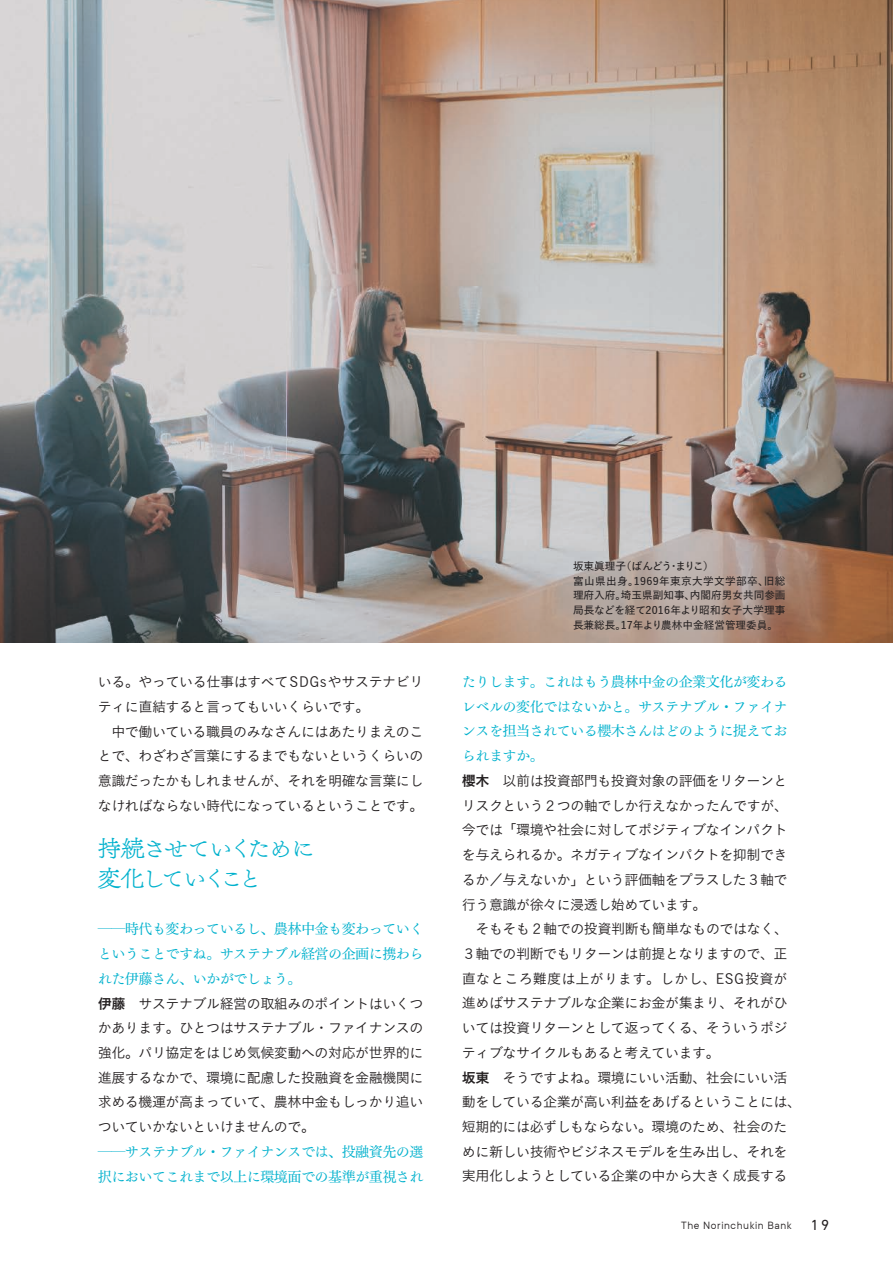
<style>
.page{position:relative;width:893px;height:1263px;background:#fff}
.page>*{position:absolute;margin:0;border:0;box-sizing:border-box;transform-origin:0 0}
.t1{font:23.4px/29.7px "Tsuku Antique L Min Std L";letter-spacing:-.085em;color:#00b1cd}
.t2{font:14.85px "DIN Next LT Pro";color:#231f20}
.t3{font:14.1px/24.8px "Koburina Go Std N W3";letter-spacing:-.04em;color:#231f20}
.t4{font:14.1px/24.8px "Tsuku Min Pro M";letter-spacing:-.04em;color:#00b1cd;text-align:justify}
.t5{font:11.7px "TT Commons";letter-spacing:.05em;color:#231f20}
.t6{font:10.65px/14.9px "Yu Gothic Std D";color:#231f20}
.s1{font-family:"Koburina Go Std N W6"}
</style>
<div class="page">
<img style="left:0;top:0;width:893px;height:642px">
<p class="t3" style="left:98px;top:669px;width:327px">いる。やっている仕事はすべてSDGsやサステナビリティに直結すると言ってもいいくらいです。<br>　中で働いている職員のみなさんにはあたりまえのことで、わざわざ言葉にするまでもないというくらいの意識だったかもしれませんが、それを明確な言葉にしなければならない時代になっているということです。</p>
<h1 class="t1" style="left:98px;top:834px;width:218px">持続させていくために変化していくこと</h1>
<p class="t4" style="left:98px;top:915px;width:327px">──時代も変わっているし、農林中金も変わっていくということですね。サステナブル経営の企画に携わられた伊藤さん、いかがでしょう。</p>
<p class="t3" style="left:98px;top:991px;width:327px;text-align:justify"><span class="s1">伊藤</span>　サステナブル経営の取組みのポイントはいくつかあります。ひとつはサステナブル・ファイナンスの強化。パリ協定をはじめ気候変動への対応が世界的に進展するなかで、環境に配慮した投融資を金融機関に求める機運が高まっていて、農林中金もしっかり追いついていかないといけませんので。</p>
<p class="t4" style="left:98px;top:1137px;width:327px">──サステナブル・ファイナンスでは、投融資先の選択においてこれまで以上に環境面での基準が重視され</p>
<p class="t6" style="left:573px;top:558px;width:214px">坂東眞理子（ばんどう・まりこ）<br>富山県出身。1969年東京大学文学部卒、旧総理府入府。埼玉県副知事、内閣府男女共同参画局長などを経て2016年より昭和女子大学理事長兼総長。17年より農林中金経営管理委員。</p>
<p class="t4" style="left:462px;top:668px;width:327px">たりします。これはもう農林中金の企業文化が変わるレベルの変化ではないかと。サステナブル・ファイナンスを担当されている櫻木さんはどのように捉えておられますか。</p>
<p class="t3" style="left:462px;top:768px;width:341px"><span class="s1">櫻木</span>　以前は投資部門も投資対象の評価をリターンとリスクという２つの軸でしか行えなかったんですが、今では「環境や社会に対してポジティブなインパクトを与えられるか。ネガティブなインパクトを抑制できるか／与えないか」という評価軸をプラスした３軸で行う意識が徐々に浸透し始めています。<br>　そもそも２軸での投資判断も簡単なものではなく、<br>３軸での判断でもリターンは前提となりますので、正直なところ難度は上がります。しかし、ESG投資が進めばサステナブルな企業にお金が集まり、それがひいては投資リターンとして返ってくる、そういうポジティブなサイクルもあると考えています。<br><span class="s1">坂東</span>　そうですよね。環境にいい活動、社会にいい活動をしている企業が高い利益をあげるということには、短期的には必ずしもならない。環境のため、社会のために新しい技術やビジネスモデルを生み出し、それを実用化しようとしている企業の中から大きく成長する</p>
<p class="t5" style="left:681px;top:1218px;width:112px">The Norinchukin Bank</p>
<p class="t2" style="left:811px;top:1216px;width:20px">19</p>
</div>
